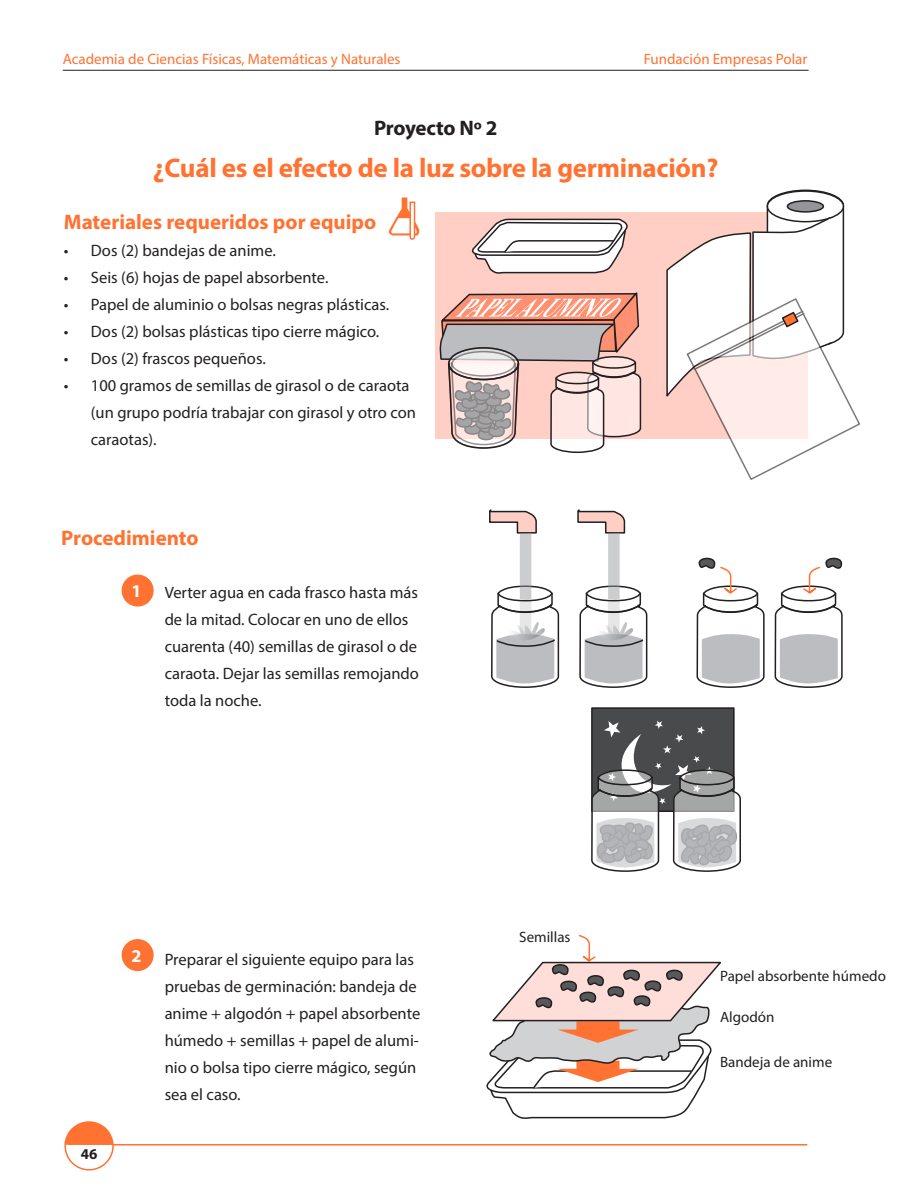
<style>
.page{position:relative;width:914px;height:1191px;background:#fff}
.page>*{position:absolute;margin:0;border:0;box-sizing:border-box;transform-origin:0 0}
.Proyecto{font:700 27px "Myriad Pro";letter-spacing:-.01em;color:#ff7231}
.Subcapitulo{font:700 21px "Myriad Pro";color:#ff7231}
.Proyecto-2{font:700 21px "Myriad Pro";letter-spacing:-.015em;color:#231f20}
.t1{font:700 18px "Myriad Pro";color:#fff}
.t2{font:16.5px/27px "Myriad Pro";color:#231f20}
.t3{font:15px "Myriad Pro";color:#ff7231}
.t4{font:15px "Myriad Pro";color:#231f20}
.t5{font:700 15px "Myriad Pro";color:#231f20}
</style>
<div class="page">
<hr style="left:69px;top:1143px;width:738px;height:2px;background:#ff7231">
<hr style="left:63px;top:70px;width:745px;height:1px;background:#231f20">
<svg style="left:64px;top:1121px;width:50px;height:50px"></svg>
<div style="left:591px;top:707px;width:142px;height:104px;background:#494a4b"></div>
<svg style="left:388px;top:197px;width:32px;height:43px"></svg>
<div style="left:435px;top:213px;width:372px;height:226px;background:#ffcec5"></div>
<svg style="left:471px;top:218px;width:157px;height:56px;background:#dbd2d1"></svg>
<svg style="left:665px;top:269px;width:86px;height:877px"></svg>
<svg style="left:667px;top:189px;width:193px;height:292px"></svg>
<svg style="left:439px;top:292px;width:202px;height:161px"></svg>
<div style="left:122px;top:574px;width:32px;height:32px;background:#ff7231;border-radius:50%"></div>
<div style="left:122px;top:938px;width:32px;height:32px;background:#ff7231;border-radius:50%"></div>
<svg style="left:591px;top:720px;width:150px;height:152px"></svg>
<svg style="left:489px;top:509px;width:70px;height:179px"></svg>
<svg style="left:577px;top:509px;width:71px;height:179px"></svg>
<svg style="left:695px;top:556px;width:70px;height:132px"></svg>
<svg style="left:774px;top:557px;width:69px;height:131px"></svg>
<svg style="left:486px;top:933px;width:237px;height:187px"></svg>
<p class="t3" style="left:63px;top:50px;width:339px">Academia de Ciencias Físicas, Matemáticas y Naturales</p>
<p class="t3" style="left:643px;top:50px;width:165px">Fundación Empresas Polar</p>
<p class="Proyecto-2" style="left:374px;top:114px;width:125px">Proyecto Nº 2</p>
<p class="Proyecto" style="left:153px;top:150px;width:567px">¿Cuál es el efecto de la luz sobre la germinación?</p>
<p class="Subcapitulo" style="left:64px;top:208px;width:314px">Materiales requeridos por equipo</p>
<p class="t2" style="left:64px;top:236px;width:213px">• Dos (2) bandejas de anime.</p>
<p class="t2" style="left:64px;top:263px;width:266px">• Seis (6) hojas de papel absorbente.</p>
<p class="t2" style="left:64px;top:290px;width:327px">• Papel de aluminio o bolsas negras plásticas.</p>
<p class="t2" style="left:64px;top:317px;width:317px">• Dos (2) bolsas plásticas tipo cierre mágico.</p>
<p class="t2" style="left:64px;top:344px;width:203px">• Dos (2) frascos pequeños.</p>
<p class="t2" style="left:91px;top:371px;width:326px;text-indent:-27px">• 100 gramos de semillas de girasol o de caraota (un grupo podría trabajar con girasol y otro con caraotas).</p>
<p class="Subcapitulo" style="left:61px;top:524px;width:139px">Procedimiento</p>
<p class="t1" style="left:132px;top:579px;width:11px">1</p>
<p class="t2" style="left:165px;top:578px;width:256px;text-indent:-27px">1. Verter agua en cada frasco hasta más de la mitad. Colocar en uno de ellos cuarenta (40) semillas de girasol o de caraota. Dejar las semillas remojando toda la noche.</p>
<p class="t5" style="left:81px;top:1143px;width:18px">46</p>
<p class="t1" style="left:132px;top:943px;width:11px">2</p>
<p class="t2" style="left:165px;top:945px;width:257px;text-indent:-27px">2. Preparar el siguiente equipo para las pruebas de germinación: bandeja de anime + algodón + papel absorbente húmedo + semillas + papel de alumi&shy;nio o bolsa tipo cierre mágico, según sea el caso.</p>
<p class="t4" style="left:519px;top:927px;width:53px">Semillas</p>
<p class="t4" style="left:720px;top:966px;width:167px">Papel absorbente húmedo</p>
<p class="t4" style="left:720px;top:1007px;width:56px">Algodón</p>
<p class="t4" style="left:720px;top:1051px;width:113px">Bandeja de anime</p>
</div>
